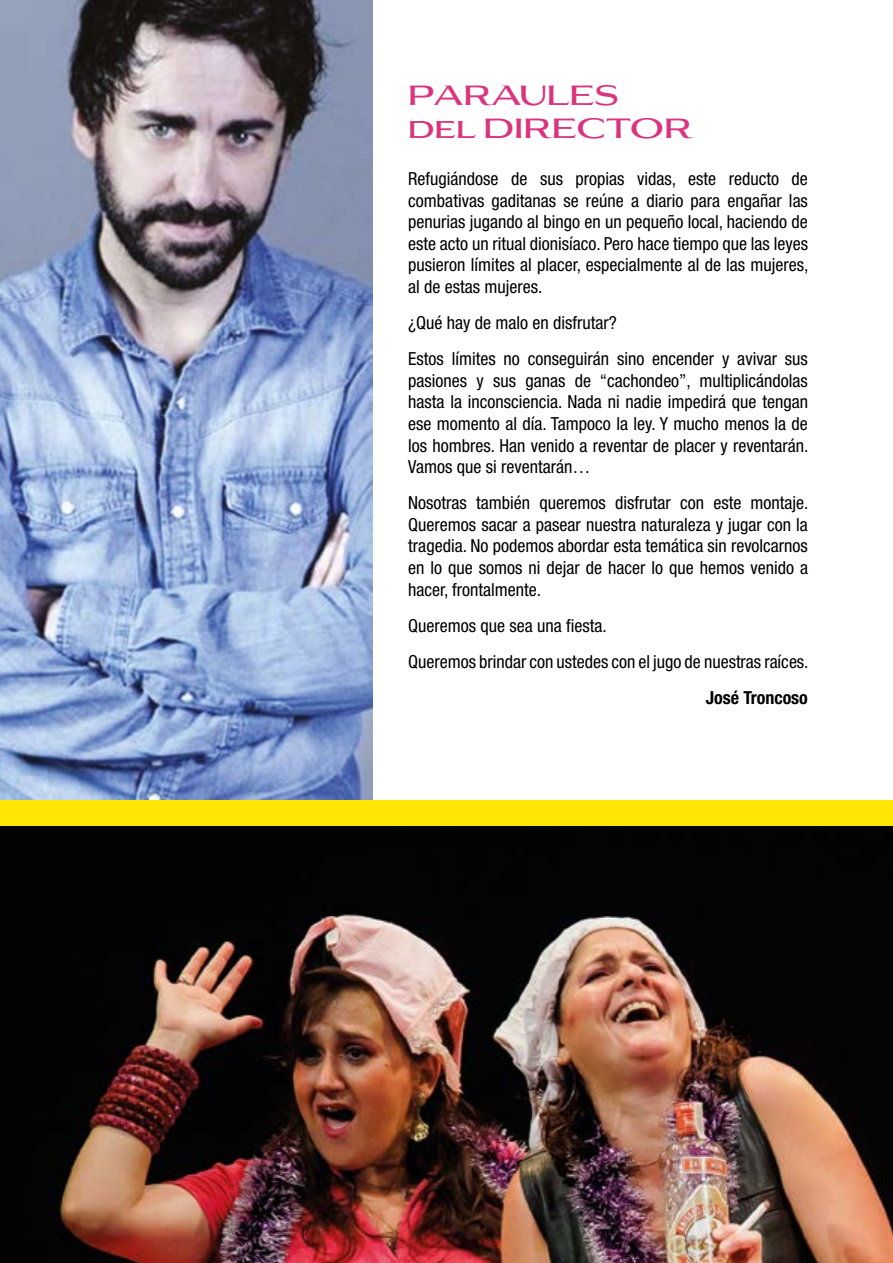
<style>
.page{position:relative;width:893px;height:1263px;background:#fff}
.page>*{position:absolute;margin:0;border:0;box-sizing:border-box;transform-origin:0 0}
.t1{font:500 27px/32.4px "Aviano Flare";color:#da347e}
.t2{font:condensed 18px/21.6px "Helvetica Neue LT Pro";color:#000;text-align:justify}
.t3{font:700 condensed 18px "Helvetica Neue LT Pro";color:#000}
</style>
<div class="page">
<img style="left:0;top:826px;width:893px;height:437px">
<img style="left:0;top:0;width:372px;height:800px">
<div style="left:0;top:800px;width:893px;height:26px;background:#ffe604"></div>
<h1 class="t1" style="left:408px;top:80px;width:286px">PARAULES del DIRECTOR</h1>
<p class="t2" style="left:408px;top:168px;width:402px">Refugiándose de sus propias vidas, este reducto de combativas gaditanas se reúne a diario para engañar las penurias jugando al bingo en un pequeño local, haciendo de este acto un ritual dionisíaco. Pero hace tiempo que las leyes pusieron límites al placer, especialmente al de las mujeres, al de estas mujeres.</p>
<p class="t2" style="left:408px;top:305px;width:401px;line-height:36px">¿Qué hay de malo en disfrutar?<br>Estos límites no conseguirán sino encender y avivar sus</p>
<p class="t2" style="left:408px;top:369px;width:402px">pasiones y sus ganas de “cachondeo”, multiplicándolas hasta la inconsciencia. Nada ni nadie impedirá que tengan ese momento al día. Tampoco la ley. Y mucho menos la de los hombres. Han venido a reventar de placer y reventarán.<br>Vamos que si reventarán…</p>
<p class="t2" style="left:408px;top:492px;width:402px">Nosotras también queremos disfrutar con este montaje.<br>Queremos sacar a pasear nuestra naturaleza y jugar con la tragedia. No podemos abordar esta temática sin revolcarnos en lo que somos ni dejar de hacer lo que hemos venido a hacer, frontalmente.</p>
<p class="t2" style="left:408px;top:607px;width:402px;line-height:36px">Queremos que sea una fiesta.<br>Queremos brindar con ustedes con el jugo de nuestras raíces.</p>
<p class="t3" style="left:706px;top:686px;width:104px">José Troncoso</p>
</div>
